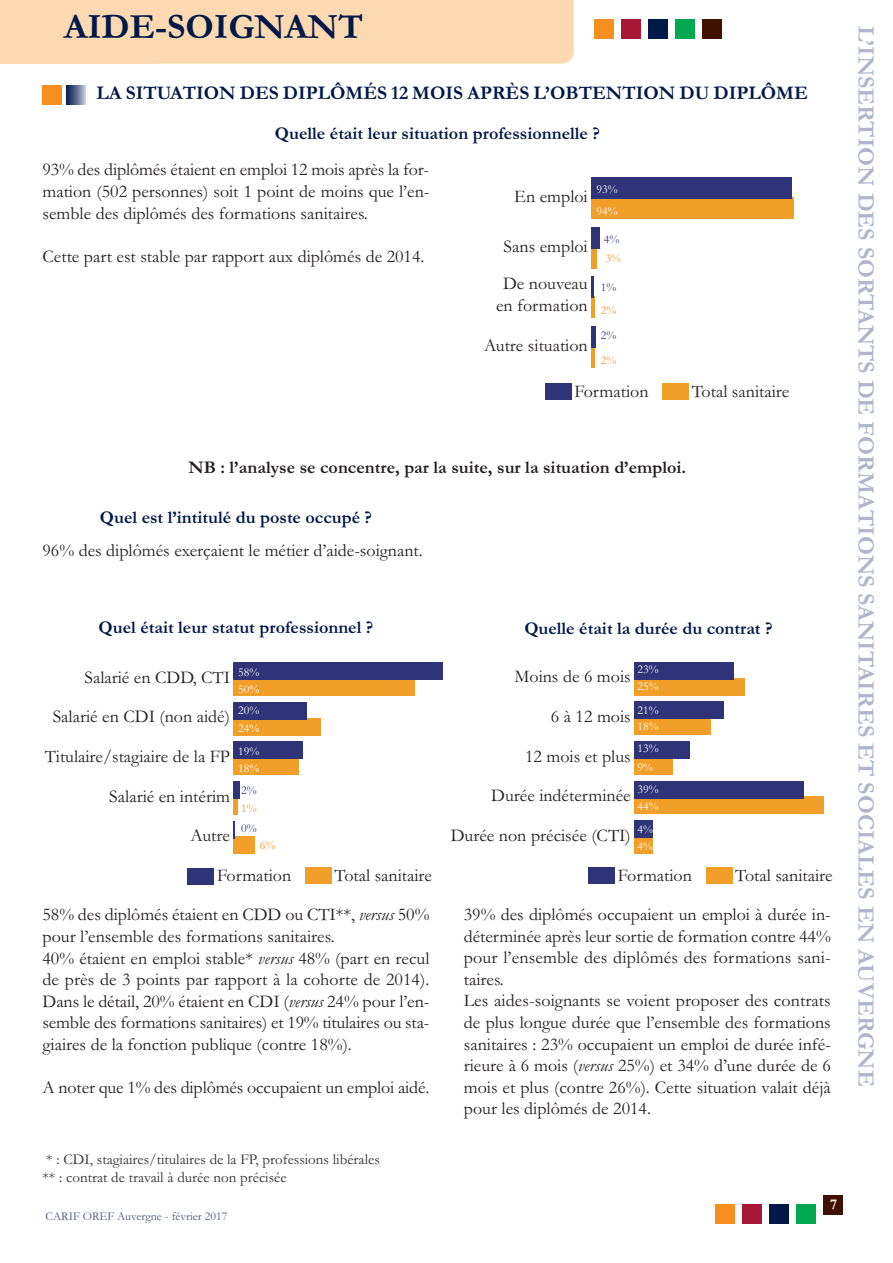
<style>
.page{position:relative;width:893px;height:1263px;background:#fff}
.page>*{position:absolute;margin:0;border:0;box-sizing:border-box;transform-origin:0 0}
.t1{font:700 36px "Garamond";color:#001949}
.t2{font:700 24px "Garamond";color:#b1b5cb}
.t3{font:700 19.5px "Garamond";color:#001949}
.t4{font:18px/21.6px "Garamond";color:#231f20}
.t5{font:700 18px "Garamond";color:#001949}
.t6{font:700 18px "Garamond";color:#231f20}
.t7{font:15px/18px "Garamond";color:#312f30}
.t8{font:700 15px "Garamond";color:#fff}
.t9{font:12px/17.1px "Garamond";color:#fff}
.t10{font:12px "Garamond";color:#4b5980}
.t11{font:12px "Garamond";color:#2f357a}
.t12{font:12px "Garamond";color:#f7931d}
.s1{font-style:italic}
</style>
<div class="page">
<div style="left:154px;top:0;width:420px;height:64px;background:#fdd9b2"></div>
<div style="left:0;top:0;width:154px;height:64px;background:#fdd9b2"></div>
<div style="left:715px;top:1204px;width:19px;height:19px;background:#f68f1e"></div>
<div style="left:742px;top:1204px;width:19px;height:19px;background:#a61836"></div>
<div style="left:769px;top:1204px;width:19px;height:19px;background:#001949"></div>
<div style="left:796px;top:1204px;width:19px;height:19px;background:#00a851"></div>
<div style="left:823px;top:1195px;width:19px;height:19px;background:#401000"></div>
<div style="left:43px;top:85px;width:19px;height:19px;background:#f68f1e"></div>
<div style="left:66px;top:85px;width:20px;height:19px;background:linear-gradient(to right,#001444,#bbbdd2)"></div>
<div style="left:594px;top:20px;width:19px;height:19px;background:#f68f1e"></div>
<div style="left:621px;top:20px;width:19px;height:19px;background:#a61836"></div>
<div style="left:648px;top:20px;width:19px;height:19px;background:#001949"></div>
<div style="left:675px;top:20px;width:19px;height:19px;background:#00a851"></div>
<div style="left:702px;top:20px;width:20px;height:19px;background:#401000"></div>
<div style="left:591px;top:197px;width:203px;height:22px;background:#f29f29"></div>
<div style="left:591px;top:247px;width:6px;height:21px;background:#f29f29"></div>
<hr style="left:591px;top:296px;width:4px;height:22px;background:#f29f29">
<hr style="left:591px;top:346px;width:4px;height:21px;background:#f29f29">
<div style="left:591px;top:177px;width:201px;height:22px;background:#2f3479"></div>
<div style="left:591px;top:227px;width:9px;height:22px;background:#2f3479"></div>
<hr style="left:591px;top:276px;width:3px;height:22px;background:#2f3479">
<div style="left:591px;top:326px;width:5px;height:22px;background:#2f3479"></div>
<div style="left:662px;top:383px;width:27px;height:17px;background:#f29f29"></div>
<div style="left:545px;top:383px;width:26px;height:17px;background:#2f3479"></div>
<div style="left:233px;top:678px;width:181px;height:18px;background:#f29f29"></div>
<div style="left:233px;top:718px;width:88px;height:17px;background:#f29f29"></div>
<div style="left:233px;top:757px;width:66px;height:18px;background:#f29f29"></div>
<div style="left:233px;top:797px;width:5px;height:17px;background:#f29f29"></div>
<div style="left:233px;top:837px;width:22px;height:17px;background:#f29f29"></div>
<div style="left:233px;top:662px;width:210px;height:18px;background:#2f3479"></div>
<div style="left:233px;top:702px;width:74px;height:17px;background:#2f3479"></div>
<div style="left:233px;top:741px;width:70px;height:18px;background:#2f3479"></div>
<div style="left:233px;top:781px;width:7px;height:18px;background:#2f3479"></div>
<svg style="left:233px;top:821px;width:1px;height:17px"></svg>
<div style="left:305px;top:867px;width:26px;height:17px;background:#f29f29"></div>
<div style="left:188px;top:868px;width:26px;height:16px;background:#2f3479"></div>
<div style="left:634px;top:678px;width:110px;height:17px;background:#f29f29"></div>
<div style="left:634px;top:717px;width:76px;height:18px;background:#f29f29"></div>
<div style="left:634px;top:757px;width:38px;height:17px;background:#f29f29"></div>
<div style="left:634px;top:797px;width:189px;height:17px;background:#f29f29"></div>
<div style="left:634px;top:836px;width:19px;height:18px;background:#f29f29"></div>
<div style="left:634px;top:662px;width:99px;height:17px;background:#2f3479"></div>
<div style="left:634px;top:702px;width:89px;height:17px;background:#2f3479"></div>
<div style="left:634px;top:741px;width:56px;height:18px;background:#2f3479"></div>
<div style="left:634px;top:781px;width:169px;height:17px;background:#2f3479"></div>
<div style="left:634px;top:820px;width:18px;height:18px;background:#2f3479"></div>
<div style="left:706px;top:867px;width:26px;height:17px;background:#f29f29"></div>
<div style="left:588px;top:867px;width:26px;height:17px;background:#2f3479"></div>
<h1 class="t1" style="left:64px;top:5px;width:301px">AIDE-SOIGNANT</h1>
<p class="t3" style="left:97px;top:81px;width:713px">LA SITUATION DES DIPLÔMÉS 12 MOIS APRÈS L’OBTENTION DU DIPLÔME</p>
<p class="t5" style="left:275px;top:123px;width:326px">Quelle était leur situation professionnelle ?</p>
<p class="t4" style="left:43px;top:158px;width:388px;text-align:justify">93% des diplômés étaient en emploi 12 mois après la for&shy;mation (502 personnes) soit 1 point de moins que l’en&shy;semble des diplômés des formations sanitaires.</p>
<p class="t4" style="left:43px;top:245px;width:383px">Cette part est stable par rapport aux diplômés de 2014.</p>
<p class="t4" style="left:514px;top:185px;width:75px">En emploi</p>
<p class="t9" style="left:596px;top:178px;width:23px;line-height:21.6px">93%<br>94%</p>
<p class="t11" style="left:604px;top:231px;width:17px">4%</p>
<p class="t12" style="left:605px;top:250px;width:17px">3%</p>
<p class="t11" style="left:601px;top:279px;width:17px">1%</p>
<p class="t12" style="left:601px;top:302px;width:17px">2%</p>
<p class="t11" style="left:601px;top:327px;width:17px">2%</p>
<p class="t12" style="left:601px;top:352px;width:17px">2%</p>
<p class="t4" style="left:574px;top:380px;width:76px">Formation</p>
<p class="t4" style="left:692px;top:380px;width:99px">Total sanitaire</p>
<p class="t4" style="left:504px;top:235px;width:86px">Sans emploi</p>
<p class="t4" style="left:496px;top:272px;width:93px;text-align:center">De nouveau en formation</p>
<p class="t4" style="left:484px;top:334px;width:105px">Autre situation</p>
<p class="t6" style="left:189px;top:456px;width:499px">NB : l’analyse se concentre, par la suite, sur la situation d’emploi.</p>
<p class="t5" style="left:100px;top:506px;width:274px">Quel est l’intitulé du poste occupé ?</p>
<p class="t4" style="left:43px;top:538px;width:382px">96% des diplômés exerçaient le métier d’aide-soignant.</p>
<p class="t5" style="left:99px;top:616px;width:276px">Quel était leur statut professionnel ?</p>
<p class="t5" style="left:524px;top:617px;width:250px">Quelle était la durée du contrat ?</p>
<p class="t4" style="left:84px;top:666px;width:176px">Salarié en CDD, CTI <sup>58%</sup></p>
<p class="t9" style="left:238px;top:678px;width:23px;line-height:21px">50%<br>20%</p>
<p class="t9" style="left:238px;top:717px;width:23px;line-height:22.4px">24%<br>19%</p>
<p class="t9" style="left:238px;top:759px;width:23px">18%</p>
<p class="t11" style="left:241px;top:782px;width:17px">2%</p>
<p class="t12" style="left:241px;top:800px;width:17px">1%</p>
<p class="t4" style="left:53px;top:705px;width:179px">Salarié en CDI (non aidé)</p>
<p class="t4" style="left:45px;top:745px;width:187px">Titulaire/stagiaire de la FP</p>
<p class="t4" style="left:109px;top:785px;width:122px">Salarié en intérim</p>
<p class="t4" style="left:514px;top:665px;width:118px">Moins de 6 mois</p>
<p class="t9" style="left:637px;top:660px;width:23px">23%<br>25%</p>
<p class="t9" style="left:637px;top:702px;width:23px;line-height:16.4px">21%<br>18%</p>
<p class="t9" style="left:637px;top:739px;width:23px">13%</p>
<p class="t4" style="left:551px;top:705px;width:81px">6 à 12 mois</p>
<p class="t4" style="left:525px;top:745px;width:107px">12 mois et plus</p>
<p class="t9" style="left:637px;top:756px;width:23px;line-height:21.8px">9%<br>39%</p>
<p class="t4" style="left:491px;top:784px;width:141px">Durée indéterminée</p>
<p class="t9" style="left:637px;top:798px;width:23px">44%</p>
<p class="t4" style="left:191px;top:824px;width:41px">Autre</p>
<p class="t11" style="left:241px;top:820px;width:17px">0%</p>
<p class="t12" style="left:260px;top:837px;width:17px">6%</p>
<p class="t4" style="left:451px;top:824px;width:182px">Durée non précisée (CTI)</p>
<p class="t9" style="left:637px;top:821px;width:17px">4%<br>4%</p>
<p class="t4" style="left:217px;top:864px;width:76px">Formation</p>
<p class="t4" style="left:335px;top:864px;width:99px">Total sanitaire</p>
<p class="t4" style="left:618px;top:864px;width:76px">Formation</p>
<p class="t4" style="left:735px;top:864px;width:99px">Total sanitaire</p>
<p class="t4" style="left:43px;top:903px;width:388px">58% des diplômés étaient en CDD ou CTI**, <span class="s1">versus</span> 50% pour l’ensemble des formations sanitaires.<br>40% étaient en emploi stable* <span class="s1">versus</span> 48% (part en recul de près de 3 points par rapport à la cohorte de 2014).<br>Dans le détail, 20% étaient en CDI (<span class="s1">versus</span> 24% pour l’en&shy;semble des formations sanitaires) et 19% titulaires ou sta&shy;giaires de la fonction publique (contre 18%).</p>
<p class="t4" style="left:43px;top:1076px;width:388px">A noter que 1% des diplômés occupaient un emploi aidé.</p>
<p class="t4" style="left:464px;top:903px;width:368px">39% des diplômés occupaient un emploi à durée in&shy;déterminée après leur sortie de formation contre 44% pour l’ensemble des diplômés des formations sani&shy;taires.<br>Les aides-soignants se voient proposer des contrats de plus longue durée que l’ensemble des formations sanitaires : 23% occupaient un emploi de durée infé&shy;rieure à 6 mois (<span class="s1">versus</span> 25%) et 34% d’une durée de 6 mois et plus (contre 26%). Cette situation valait déjà pour les diplômés de 2014.</p>
<p class="t7" style="left:43px;top:1150px;width:339px">* : CDI, stagiaires/titulaires de la FP, professions libérales ** : contrat de travail à durée non précisée</p>
<p class="t8" style="left:830px;top:1195px;width:9px">7</p>
<p class="t10" style="left:46px;top:1208px;width:183px">CARIF OREF Auvergne - février 2017</p>
<h2 class="t2" style="left:881px;top:26px;width:1062px;rotate:90deg">L’INSERTION DES SORTANTS DE FORMATIONS SANITAIRES ET SOCIALES EN AUVERGNE</h2>
</div>
